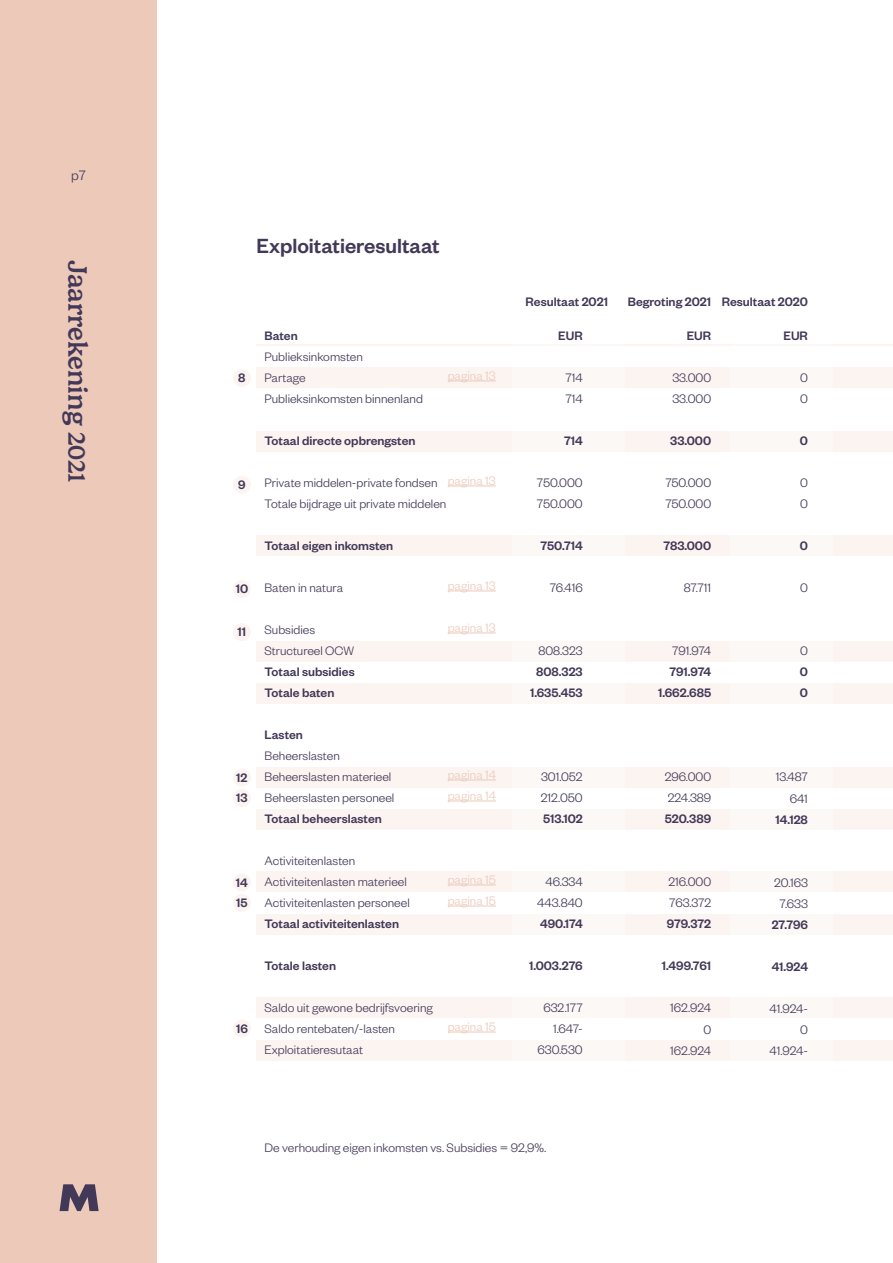
<style>
.page{position:relative;width:893px;height:1263px;background:#fff}
.page>*{position:absolute;margin:0;border:0;box-sizing:border-box;transform-origin:0 0}
.t1{font:500 27px "Gelica";color:#423857}
.t2{font:500 22.5px "Founders Grotesk";color:#423857}
.t3{font:300 15px "Founders Grotesk";color:#423857}
.t4{font:300 13.5px/21px "Founders Grotesk";color:#423857}
.t5{font:500 13.5px/21px "Founders Grotesk";color:#423857}
.t6{font:300 13.5px/21px "Founders Grotesk";color:#edc9ba}
.s1{font-size:24px}
</style>
<div class="page">
<div style="left:0;top:0;width:156px;height:1263px;background:#edc9ba"></div>
<svg style="left:60px;top:1184px;width:39px;height:27px"></svg>
<div style="left:256px;top:368px;width:637px;height:20px;background:#fbf4f1"></div>
<div style="left:256px;top:431px;width:637px;height:21px;background:#fbf4f1"></div>
<div style="left:256px;top:536px;width:637px;height:20px;background:#fbf4f1"></div>
<div style="left:256px;top:641px;width:637px;height:20px;background:#fbf4f1"></div>
<div style="left:256px;top:684px;width:637px;height:20px;background:#fbf4f1"></div>
<div style="left:256px;top:767px;width:637px;height:21px;background:#fbf4f1"></div>
<div style="left:256px;top:809px;width:637px;height:20px;background:#fbf4f1"></div>
<div style="left:256px;top:872px;width:637px;height:20px;background:#fbf4f1"></div>
<div style="left:256px;top:997px;width:637px;height:20px;background:#fbf4f1"></div>
<div style="left:256px;top:914px;width:637px;height:20px;background:#fbf4f1"></div>
<div style="left:256px;top:1041px;width:637px;height:20px;background:#fbf4f1"></div>
<hr style="left:256px;top:344px;width:637px;height:2px;background:#fbf4f1">
<div style="left:512px;top:304px;width:113px;height:785px;background:#fff"></div>
<div style="left:730px;top:304px;width:102px;height:785px;background:#fff"></div>
<div style="left:233px;top:369px;width:18px;height:18px;background:#fbf4f1;border-radius:50%"></div>
<div style="left:233px;top:476px;width:18px;height:18px;background:#fbf4f1;border-radius:50%"></div>
<div style="left:233px;top:580px;width:18px;height:18px;background:#fbf4f1;border-radius:50%"></div>
<div style="left:233px;top:623px;width:18px;height:18px;background:#fbf4f1;border-radius:50%"></div>
<div style="left:233px;top:769px;width:18px;height:17px;background:#fbf4f1;border-radius:50%"></div>
<div style="left:233px;top:873px;width:18px;height:18px;background:#fbf4f1;border-radius:50%"></div>
<div style="left:233px;top:789px;width:18px;height:18px;background:#fbf4f1;border-radius:50%"></div>
<div style="left:233px;top:894px;width:18px;height:18px;background:#fbf4f1;border-radius:50%"></div>
<div style="left:233px;top:1019px;width:18px;height:18px;background:#fbf4f1;border-radius:50%"></div>
<hr style="left:448px;top:381px;width:48px;height:1px;background:#edc9ba">
<hr style="left:448px;top:486px;width:48px;height:1px;background:#edc9ba">
<hr style="left:448px;top:591px;width:48px;height:1px;background:#edc9ba">
<hr style="left:448px;top:633px;width:48px;height:1px;background:#edc9ba">
<hr style="left:448px;top:780px;width:48px;height:1px;background:#edc9ba">
<hr style="left:448px;top:801px;width:48px;height:1px;background:#edc9ba">
<hr style="left:448px;top:885px;width:48px;height:1px;background:#edc9ba">
<hr style="left:448px;top:906px;width:48px;height:1px;background:#edc9ba">
<hr style="left:448px;top:1032px;width:48px;height:1px;background:#edc9ba">
<p class="t3" style="left:71px;top:166px;width:16px">p7</p>
<h1 class="t1" style="left:93px;top:260px;width:224px;rotate:90deg">Jaarrekening <span class="s1">2021</span></h1>
<h2 class="t2" style="left:256px;top:232px;width:185px">Exploitatieresultaat</h2>
<p class="t5" style="left:238px;top:367px;width:9px">8</p>
<p class="t5" style="left:238px;top:474px;width:9px">9</p>
<p class="t5" style="left:236px;top:578px;width:14px">10</p>
<p class="t5" style="left:238px;top:621px;width:10px">11</p>
<p class="t5" style="left:236px;top:766px;width:13px">12</p>
<p class="t5" style="left:236px;top:787px;width:13px">13</p>
<p class="t5" style="left:236px;top:871px;width:13px">14</p>
<p class="t5" style="left:236px;top:892px;width:13px">15</p>
<p class="t5" style="left:236px;top:1017px;width:13px">16</p>
<p class="t5" style="left:264px;top:325px;width:35px">Baten</p>
<p class="t4" style="left:264px;top:346px;width:160px">Publieksinkomsten<br>Partage<br>Publieksinkomsten binnenland</p>
<p class="t5" style="left:264px;top:430px;width:152px">Totaal directe opbrengsten</p>
<p class="t4" style="left:264px;top:472px;width:183px">Private middelen-private fondsen<br>Totale bijdrage uit private middelen</p>
<p class="t5" style="left:264px;top:535px;width:130px">Totaal eigen inkomsten</p>
<p class="t4" style="left:264px;top:577px;width:80px">Baten in natura</p>
<p class="t4" style="left:264px;top:619px;width:91px">Subsidies<br>Structureel OCW</p>
<p class="t5" style="left:264px;top:661px;width:92px">Totaal subsidies<br>Totale baten</p>
<p class="t5" style="left:264px;top:724px;width:40px">Lasten</p>
<p class="t4" style="left:264px;top:745px;width:131px">Beheerslasten<br>Beheerslasten materieel<br>Beheerslasten personeel</p>
<p class="t5" style="left:264px;top:808px;width:119px">Totaal beheerslasten</p>
<p class="t4" style="left:264px;top:850px;width:147px">Activiteitenlasten<br>Activiteitenlasten materieel<br>Activiteitenlasten personeel</p>
<p class="t5" style="left:264px;top:913px;width:136px">Totaal activiteitenlasten</p>
<p class="t5" style="left:264px;top:955px;width:73px">Totale lasten</p>
<p class="t4" style="left:264px;top:997px;width:170px">Saldo uit gewone bedrijfsvoering<br>Saldo rentebaten/-lasten<br>Exploitatieresutaat</p>
<p class="t6" style="left:448px;top:364px;width:50px">pagina 13</p>
<p class="t6" style="left:448px;top:469px;width:50px">pagina 13</p>
<p class="t6" style="left:448px;top:574px;width:50px">pagina 13</p>
<p class="t6" style="left:448px;top:616px;width:50px">pagina 13</p>
<p class="t6" style="left:448px;top:763px;width:50px">pagina 14 pagina 14</p>
<p class="t6" style="left:448px;top:868px;width:50px">pagina 15 pagina 15</p>
<p class="t6" style="left:448px;top:1015px;width:50px">pagina 15</p>
<p class="t5" style="left:526px;top:291px;width:84px">Resultaat 2021</p>
<p class="t5" style="left:628px;top:291px;width:182px">Begroting 2021 Resultaat 2020</p>
<p class="t5" style="left:687px;top:325px;width:26px">EUR</p>
<p class="t4" style="left:672px;top:367px;width:40px">33.000<br>33.000</p>
<p class="t5" style="left:670px;top:430px;width:42px">33.000</p>
<p class="t4" style="left:665px;top:472px;width:47px">750.000<br>750.000</p>
<p class="t5" style="left:663px;top:535px;width:49px">783.000</p>
<p class="t4" style="left:684px;top:577px;width:29px">87.711</p>
<p class="t5" style="left:558px;top:325px;width:26px">EUR</p>
<p class="t4" style="left:565px;top:367px;width:19px">714<br>714</p>
<p class="t5" style="left:564px;top:430px;width:20px">714</p>
<p class="t4" style="left:537px;top:472px;width:47px">750.000<br>750.000</p>
<p class="t5" style="left:541px;top:535px;width:44px">750.714</p>
<p class="t4" style="left:550px;top:577px;width:34px">76.416</p>
<p class="t5" style="left:783px;top:325px;width:26px">EUR</p>
<p class="t4" style="left:800px;top:367px;width:9px">0<br>0</p>
<p class="t5" style="left:800px;top:430px;width:10px">0</p>
<p class="t4" style="left:800px;top:472px;width:9px">0<br>0</p>
<p class="t5" style="left:800px;top:535px;width:10px">0</p>
<p class="t4" style="left:800px;top:577px;width:9px">0</p>
<p class="t4" style="left:538px;top:640px;width:46px">808.323</p>
<p class="t5" style="left:530px;top:661px;width:54px;text-align:center">808.323<br>1.635.453</p>
<p class="t4" style="left:541px;top:766px;width:43px">301.052<br>212.050</p>
<p class="t5" style="left:543px;top:808px;width:41px">513.102</p>
<p class="t4" style="left:537px;top:871px;width:47px;text-align:right">46.334<br>443.840</p>
<p class="t5" style="left:540px;top:913px;width:44px">490.174</p>
<p class="t5" style="left:529px;top:955px;width:55px">1.003.276</p>
<p class="t4" style="left:537px;top:997px;width:47px;text-align:right">632.177<br>1.647-<br>630.530</p>
<p class="t4" style="left:672px;top:640px;width:40px">791.974</p>
<p class="t5" style="left:658px;top:661px;width:54px;text-align:right">791.974<br>1.662.685</p>
<p class="t4" style="left:665px;top:766px;width:48px">296.000<br>224.389</p>
<p class="t5" style="left:665px;top:808px;width:48px">520.389</p>
<p class="t4" style="left:668px;top:871px;width:44px">216.000<br>763.372</p>
<p class="t5" style="left:667px;top:913px;width:46px">979.372</p>
<p class="t5" style="left:662px;top:955px;width:51px">1.499.761</p>
<p class="t4" style="left:670px;top:997px;width:43px;text-align:right">162.924<br>0<br>162.924</p>
<p class="t4" style="left:800px;top:640px;width:9px">0</p>
<p class="t5" style="left:800px;top:661px;width:10px">0<br>0</p>
<p class="t4" style="left:776px;top:766px;width:34px;text-align:right">13.487<br>641</p>
<p class="t5" style="left:776px;top:808px;width:34px">14.128</p>
<p class="t4" style="left:774px;top:871px;width:35px;text-align:center">20.163<br>7.633</p>
<p class="t5" style="left:772px;top:913px;width:38px">27.796</p>
<p class="t5" style="left:772px;top:955px;width:38px">41.924</p>
<p class="t4" style="left:769px;top:997px;width:40px;text-align:right">41.924-<br>0<br>41.924-</p>
<p class="t4" style="left:264px;top:1137px;width:283px">De verhouding eigen inkomsten vs. Subsidies = 92,9%.</p>
</div>
